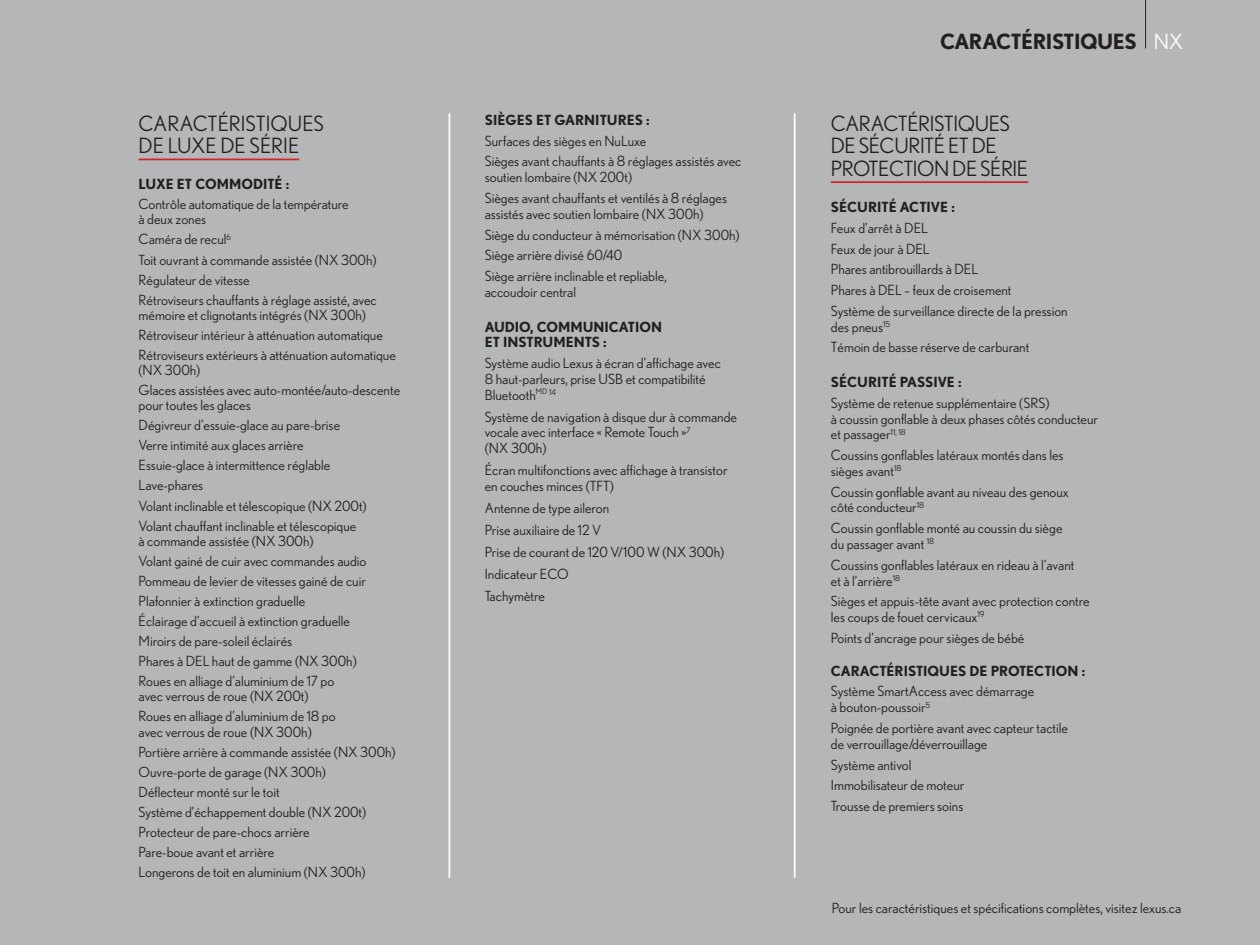
<style>
.page{position:relative;width:1260px;height:945px;background:#b5b6b8}
.page>*{position:absolute;margin:0;border:0;box-sizing:border-box;transform-origin:0 0}
.t1{font:21px/22.8px "Nobel";letter-spacing:-.02em;color:#231f20}
.t2{font:21px/22.8px "Nobel";color:#231f20}
.t3{font:700 21px "Nobel";letter-spacing:-.02em;color:#231f20}
.t4{font:14px/15.8px "Nobel";color:#231f20}
.t5{font:700 14px/15.8px "Nobel";color:#231f20}
.s1{font-weight:400;color:#fff}
</style>
<div class="page">
<hr style="left:1145px;top:0;width:1px;height:49px;background:#231f20">
<hr style="left:139px;top:159px;width:160px;height:1px;background:#d1232a">
<hr style="left:831px;top:181px;width:197px;height:2px;background:#d1232a">
<hr style="left:449px;top:113px;width:1px;height:765px;background:#fff">
<hr style="left:794px;top:113px;width:2px;height:765px;background:#fff">
<p class="t2" style="left:139px;top:111px;width:187px">CARACTÉRISTIQUES<br>DE LUXE DE SÉRIE</p>
<p class="t5" style="left:139px;top:176px;width:152px">LUXE ET COMMODITÉ :</p>
<p class="t4" style="left:139px;top:197px;width:212px;line-height:15px">Contrôle automatique de la température à deux zones</p>
<p class="t4" style="left:139px;top:231px;width:94px">Caméra de recul<sup>6</sup></p>
<p class="t4" style="left:139px;top:251px;width:239px">Toit ouvrant à commande assistée (NX 300h)</p>
<p class="t4" style="left:139px;top:272px;width:113px">Régulateur de vitesse</p>
<p class="t4" style="left:139px;top:292px;width:240px;line-height:15px">Rétroviseurs chauffants à réglage assisté, avec mémoire et clignotants intégrés (NX 300h)</p>
<p class="t4" style="left:139px;top:327px;width:246px">Rétroviseur intérieur à atténuation automatique</p>
<p class="t4" style="left:139px;top:347px;width:259px;line-height:15px">Rétroviseurs extérieurs à atténuation automatique (NX 300h)</p>
<p class="t4" style="left:139px;top:382px;width:263px;line-height:15px">Glaces assistées avec auto-montée/auto-descente pour toutes les glaces</p>
<p class="t4" style="left:139px;top:417px;width:203px">Dégivreur d’essuie-glace au pare-brise</p>
<p class="t4" style="left:139px;top:437px;width:166px">Verre intimité aux glaces arrière</p>
<p class="t4" style="left:139px;top:457px;width:193px">Essuie-glace à intermittence réglable</p>
<p class="t4" style="left:139px;top:477px;width:66px">Lave-phares</p>
<p class="t4" style="left:139px;top:498px;width:230px">Volant inclinable et télescopique (NX 200t)</p>
<p class="t4" style="left:139px;top:518px;width:219px;line-height:15px">Volant chauffant inclinable et télescopique à commande assistée (NX 300h)</p>
<p class="t4" style="left:139px;top:553px;width:229px">Volant gainé de cuir avec commandes audio</p>
<p class="t4" style="left:139px;top:573px;width:229px">Pommeau de levier de vitesses gainé de cuir</p>
<p class="t4" style="left:139px;top:593px;width:168px">Plafonnier à extinction graduelle</p>
<p class="t4" style="left:139px;top:613px;width:213px">Éclairage d’accueil à extinction graduelle</p>
<p class="t4" style="left:139px;top:633px;width:155px">Miroirs de pare-soleil éclairés</p>
<p class="t4" style="left:139px;top:653px;width:220px">Phares à DEL haut de gamme (NX 300h)</p>
<p class="t4" style="left:139px;top:674px;width:197px;line-height:15px">Roues en alliage d’aluminium de 17 po avec verrous de roue (NX 200t)</p>
<p class="t4" style="left:139px;top:709px;width:199px;line-height:15px">Roues en alliage d’aluminium de 18 po avec verrous de roue (NX 300h)</p>
<p class="t4" style="left:139px;top:744px;width:259px">Portière arrière à commande assistée (NX 300h)</p>
<p class="t4" style="left:139px;top:764px;width:189px">Ouvre-porte de garage (NX 300h)</p>
<p class="t4" style="left:139px;top:784px;width:143px">Déflecteur monté sur le toit</p>
<p class="t4" style="left:139px;top:804px;width:229px">Système d’échappement double (NX 200t)</p>
<p class="t4" style="left:139px;top:824px;width:173px">Protecteur de pare-chocs arrière</p>
<p class="t4" style="left:139px;top:844px;width:137px">Pare-boue avant et arrière</p>
<p class="t4" style="left:139px;top:864px;width:228px">Longerons de toit en aluminium (NX 300h)</p>
<p class="t5" style="left:485px;top:112px;width:166px">SIÈGES ET GARNITURES :</p>
<p class="t4" style="left:485px;top:133px;width:163px">Surfaces des sièges en NuLuxe</p>
<p class="t4" style="left:485px;top:153px;width:258px">Sièges avant chauffants à 8 réglages assistés avec soutien lombaire (NX 200t)</p>
<p class="t4" style="left:485px;top:190px;width:244px">Sièges avant chauffants et ventilés à 8 réglages assistés avec soutien lombaire (NX 300h)</p>
<p class="t4" style="left:485px;top:226px;width:256px">Siège du conducteur à mémorisation (NX 300h)</p>
<p class="t4" style="left:485px;top:247px;width:139px">Siège arrière divisé 60/40</p>
<p class="t4" style="left:485px;top:268px;width:184px">Siège arrière inclinable et repliable, accoudoir central</p>
<p class="t5" style="left:485px;top:318px;width:179px">AUDIO, COMMUNICATION<br>ET INSTRUMENTS :</p>
<p class="t4" style="left:485px;top:355px;width:238px">Système audio Lexus à écran d’affichage avec<br>8 haut-parleurs, prise USB et compatibilité<br>Bluetooth<sup>MD</sup> <sup>14</sup></p>
<p class="t4" style="left:485px;top:409px;width:254px">Système de navigation à disque dur à commande vocale avec interface « Remote Touch »<sup>7<br></sup>(NX 300h)</p>
<p class="t4" style="left:485px;top:462px;width:244px">Écran multifonctions avec affichage à transistor en couches minces (TFT)</p>
<p class="t4" style="left:485px;top:500px;width:126px">Antenne de type aileron</p>
<p class="t4" style="left:485px;top:522px;width:118px">Prise auxiliaire de 12 V</p>
<p class="t4" style="left:485px;top:544px;width:241px">Prise de courant de 120 V/100 W (NX 300h)</p>
<p class="t4" style="left:485px;top:566px;width:85px">Indicateur ECO</p>
<p class="t4" style="left:485px;top:588px;width:62px">Tachymètre</p>
<p class="t3" style="left:940px;top:28px;width:244px">CARACTÉRISTIQUES <span class="s1">NX</span></p>
<p class="t1" style="left:831px;top:111px;width:199px">CARACTÉRISTIQUES<br>DE SÉCURITÉ ET DE<br>PROTECTION DE SÉRIE</p>
<p class="t5" style="left:831px;top:199px;width:125px">SÉCURITÉ ACTIVE :</p>
<p class="t4" style="left:831px;top:220px;width:99px">Feux d’arrêt à DEL</p>
<p class="t4" style="left:831px;top:240px;width:100px">Feux de jour à DEL</p>
<p class="t4" style="left:831px;top:261px;width:149px">Phares antibrouillards à DEL</p>
<p class="t4" style="left:831px;top:282px;width:182px">Phares à DEL – feux de croisement</p>
<p class="t4" style="left:831px;top:303px;width:238px">Système de surveillance directe de la pression des pneus<sup>15</sup></p>
<p class="t4" style="left:831px;top:339px;width:200px">Témoin de basse réserve de carburant</p>
<p class="t5" style="left:831px;top:374px;width:132px">SÉCURITÉ PASSIVE :</p>
<p class="t4" style="left:831px;top:395px;width:269px">Système de retenue supplémentaire (SRS)<br>à coussin gonflable à deux phases côtés conducteur et passager<sup>11,</sup> <sup>18</sup></p>
<p class="t4" style="left:831px;top:447px;width:234px">Coussins gonflables latéraux montés dans les sièges avant<sup>18</sup></p>
<p class="t4" style="left:831px;top:484px;width:239px">Coussin gonflable avant au niveau des genoux côté conducteur<sup>18</sup></p>
<p class="t4" style="left:831px;top:520px;width:233px">Coussin gonflable monté au coussin du siège du passager avant <sup>18</sup></p>
<p class="t4" style="left:831px;top:557px;width:245px">Coussins gonflables latéraux en rideau à l’avant et à l’arrière<sup>18</sup></p>
<p class="t4" style="left:831px;top:593px;width:260px">Sièges et appuis-tête avant avec protection contre les coups de fouet cervicaux<sup>19</sup></p>
<p class="t4" style="left:831px;top:630px;width:195px">Points d’ancrage pour sièges de bébé</p>
<p class="t5" style="left:831px;top:663px;width:256px">CARACTÉRISTIQUES DE PROTECTION :</p>
<p class="t4" style="left:831px;top:683px;width:205px">Système SmartAccess avec démarrage à bouton-poussoir<sup>5</sup></p>
<p class="t4" style="left:831px;top:720px;width:239px">Poignée de portière avant avec capteur tactile de verrouillage/déverrouillage</p>
<p class="t4" style="left:831px;top:756px;width:82px">Système antivol</p>
<p class="t4" style="left:831px;top:777px;width:135px">Immobilisateur de moteur</p>
<p class="t4" style="left:831px;top:798px;width:134px">Trousse de premiers soins</p>
<p class="t4" style="left:832px;top:900px;width:351px">Pour les caractéristiques et spécifications complètes, visitez lexus.ca</p>
</div>
